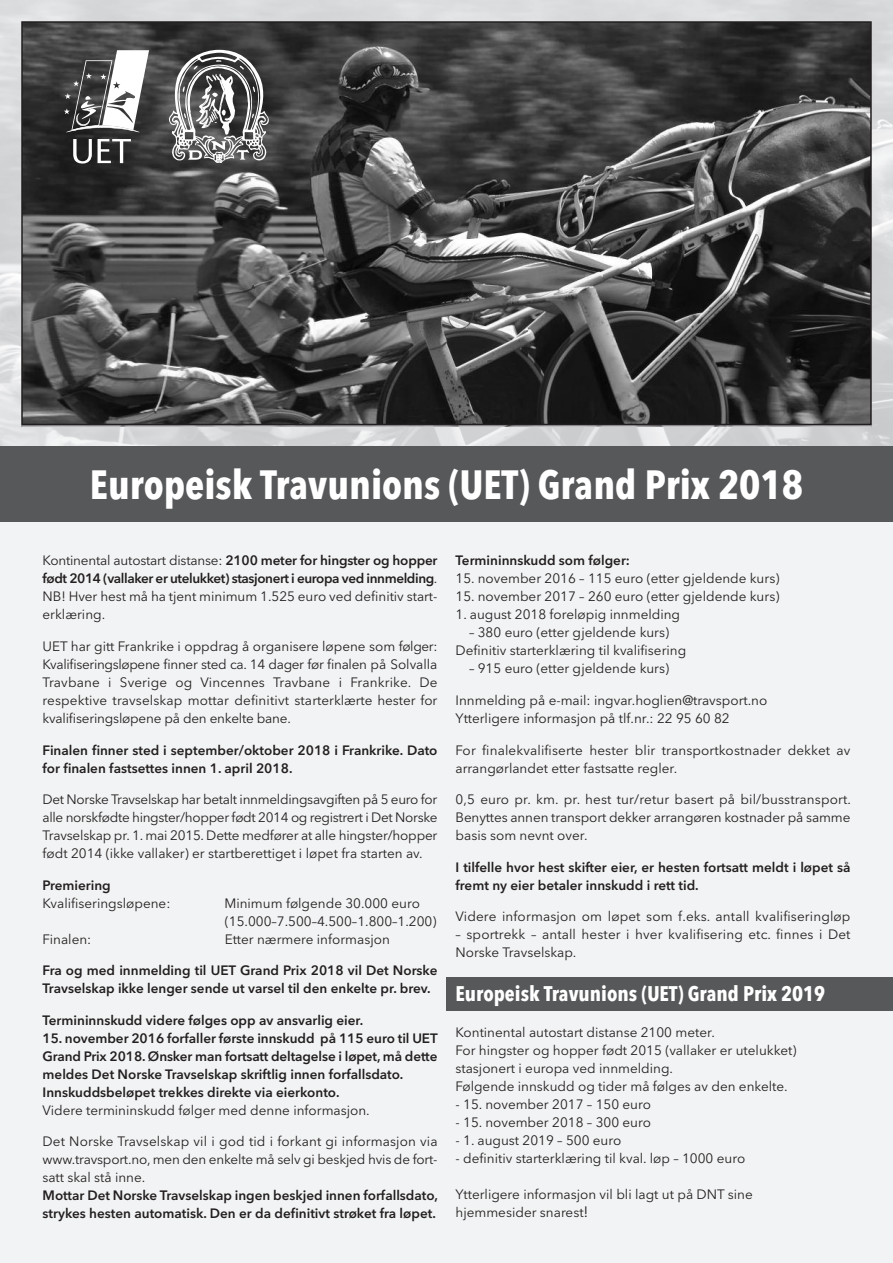
<style>
.page{position:relative;width:893px;height:1263px;background:#fff}
.page>*{position:absolute;margin:0;border:0;box-sizing:border-box;transform-origin:0 0}
.t1{font:700 40.5px "Avenir Next Condensed";color:#fff}
.t2{font:700 21px "Avenir Next Condensed";color:#fff}
.t3{font:13.5px/18px "Avenir Next";color:#231f20}
.t4{font:600 13.5px/18px "Avenir Next";color:#231f20}
.s1{font-weight:600}
.s2{font-size:15px}
</style>
<div class="page">
<div style="left:0;top:427px;width:893px;height:836px;background:#f2f3f4"></div>
<img style="left:0;top:0;width:893px;height:446px">
<img style="left:23px;top:427px;width:847px;height:1px">
<img style="left:21px;top:24px;width:851px;height:403px">
<div style="left:21px;top:21px;width:851px;height:404px;border:2px solid #231f20"></div>
<svg style="left:64px;top:50px;width:85px;height:82px"></svg>
<svg style="left:73px;top:139px;width:19px;height:25px"></svg>
<svg style="left:98px;top:139px;width:33px;height:24px"></svg>
<svg style="left:169px;top:50px;width:100px;height:113px"></svg>
<div style="left:0;top:446px;width:893px;height:76px;background:#57585a"></div>
<div style="left:446px;top:978px;width:447px;height:33px;background:#57585a"></div>
<h1 class="t1" style="left:90px;top:460px;width:715px">Europeisk Travunions (UET) Grand Prix 2018</h1>
<p class="t3" style="left:43px;top:551px;width:396px;text-align:justify">Kontinental autostart distanse: <span class="s1">2100 meter for hingster og hopper født 2014 (vallaker er utelukket) stasjonert i europa ved innmelding</span>.<br>NB! Hver hest må ha tjent minimum 1.525 euro ved definitiv start&shy;erklæring.</p>
<p class="t3" style="left:43px;top:637px;width:396px;text-align:justify">UET har gitt Frankrike i oppdrag å organisere løpene som følger:<br>Kvalifiseringsløpene finner sted ca. 14 dager før finalen på Solvalla Travbane i Sverige og Vincennes Travbane i Frankrike. De respektive travselskap mottar definitivt starterklærte hester for kvalifiseringsløpene på den enkelte bane.</p>
<p class="t4" style="left:43px;top:740px;width:396px">Finalen finner sted i september/oktober 2018 i Frankrike. dato for finalen fastsettes innen 1. april 2018.</p>
<p class="t3" style="left:43px;top:790px;width:396px;text-align:justify">Det Norske Travselskap har betalt innmeldingsavgiften på 5 euro for alle norskfødte hingster/hopper født 2014 og registrert i Det Norske Travselskap pr. 1. mai 2015. Dette medfører at alle hingster/hopper født 2014 (ikke vallaker) er startberettiget i løpet fra starten av.</p>
<p class="t4" style="left:43px;top:875px;width:70px">premiering</p>
<p class="t3" style="left:43px;top:893px;width:129px">Kvalifiseringsløpene:</p>
<p class="t3" style="left:224px;top:893px;width:214px">Minimum følgende 30.000 euro (15.000–7.500–4.500–1.800–1.200)</p>
<p class="t3" style="left:43px;top:929px;width:50px">Finalen:</p>
<p class="t3" style="left:225px;top:929px;width:167px">Etter nærmere informasjon</p>
<p class="t4" style="left:43px;top:961px;width:396px">Fra og med innmelding til Uet grand prix 2018 vil det norske travselskap ikke lenger sende ut varsel til den enkelte pr. brev.</p>
<p class="t4" style="left:43px;top:1010px;width:322px">termininnskudd videre følges opp av ansvarlig eier.</p>
<p class="t4" style="left:43px;top:1028px;width:397px">15. november 2016 forfaller første innskudd på 115 euro til Uet grand prix 2018. ønsker man fortsatt deltagelse i løpet, må dette meldes det norske travselskap skriftlig innen forfallsdato. innskuddsbeløpet trekkes direkte via eierkonto.</p>
<p class="t3" style="left:43px;top:1100px;width:329px">Videre termininskudd følger med denne informasjon.</p>
<p class="t3" style="left:43px;top:1132px;width:396px;text-align:justify">Det Norske Travselskap vil i god tid i forkant gi informasjon via www.travsport.no, men den enkelte må selv gi beskjed hvis de fort&shy;satt skal stå inne.</p>
<p class="t4" style="left:43px;top:1186px;width:397px">Mottar det norske travselskap ingen beskjed innen forfallsdato, strykes hesten automatisk. den er da definitivt strøket fra løpet.</p>
<p class="t4" style="left:456px;top:551px;width:176px">termininnskudd som følger:</p>
<p class="t3" style="left:456px;top:569px;width:325px">15. november 2016 – 115 euro (etter gjeldende kurs)</p>
<p class="t3" style="left:456px;top:587px;width:325px">15. november 2017 – 260 euro (etter gjeldende kurs)</p>
<p class="t3" style="left:456px;top:605px;width:226px">1. august 2018 foreløpig innmelding</p>
<p class="t3" style="left:456px;top:623px;width:232px;text-align:center">– 380 euro (etter gjeldende kurs)<br>Definitiv starterklæring til kvalifisering</p>
<p class="t3" style="left:469px;top:659px;width:202px">– 915 euro (etter gjeldende kurs)</p>
<p class="t3" style="left:456px;top:691px;width:313px">Innmelding på e-mail: ingvar.hoglien@travsport.no<br>Ytterligere informasjon på tlf.nr.: 22 95 60 82</p>
<p class="t3" style="left:456px;top:740px;width:396px">For finalekvalifiserte hester blir transportkostnader dekket av arrangørlandet etter fastsatte regler.</p>
<p class="t3" style="left:456px;top:790px;width:397px;text-align:justify">0,5 euro pr. km. pr. hest tur/retur basert på bil/busstransport.<br>Benyttes annen transport dekker arrangøren kostnader på samme basis som nevnt over.</p>
<p class="t4" style="left:456px;top:857px;width:396px">i tilfelle hvor hest skifter eier, er hesten fortsatt meldt i løpet så fremt ny eier betaler innskudd i rett tid.</p>
<p class="t3" style="left:456px;top:907px;width:396px">Videre informasjon om løpet som f.eks. antall kvalifiseringløp</p>
<p class="t3" style="left:456px;top:925px;width:396px">– sportrekk – antall hester i hver kvalifisering etc. finnes i Det<br>Norske Travselskap.</p>
<h2 class="t2" style="left:455px;top:980px;width:371px">Europeisk Travunions (UET) Grand Prix 2019</h2>
<p class="t3" style="left:455px;top:1022px;width:342px">Kontinental autostart distanse 2100 meter.<br>For hingster og hopper født 2015 (vallaker er utelukket) stasjonert i europa ved innmelding.<br>Følgende innskudd og tider må følges av den enkelte.</p>
<p class="t3" style="left:455px;top:1094px;width:197px">- 15. november 2017 – 150 euro</p>
<p class="t3" style="left:455px;top:1112px;width:197px">- 15. november 2018 – 300 euro</p>
<p class="t3" style="left:455px;top:1130px;width:167px">- 1. august 2019 – 500 euro</p>
<p class="t3" style="left:455px;top:1148px;width:291px">- definitiv starterklæring til kval. løp – 1000 euro</p>
<p class="t3" style="left:455px;top:1184px;width:299px">Ytterligere informasjon vil bli lagt ut på DNT sine hjemmesider snarest<span class="s2">!</span></p>
</div>
